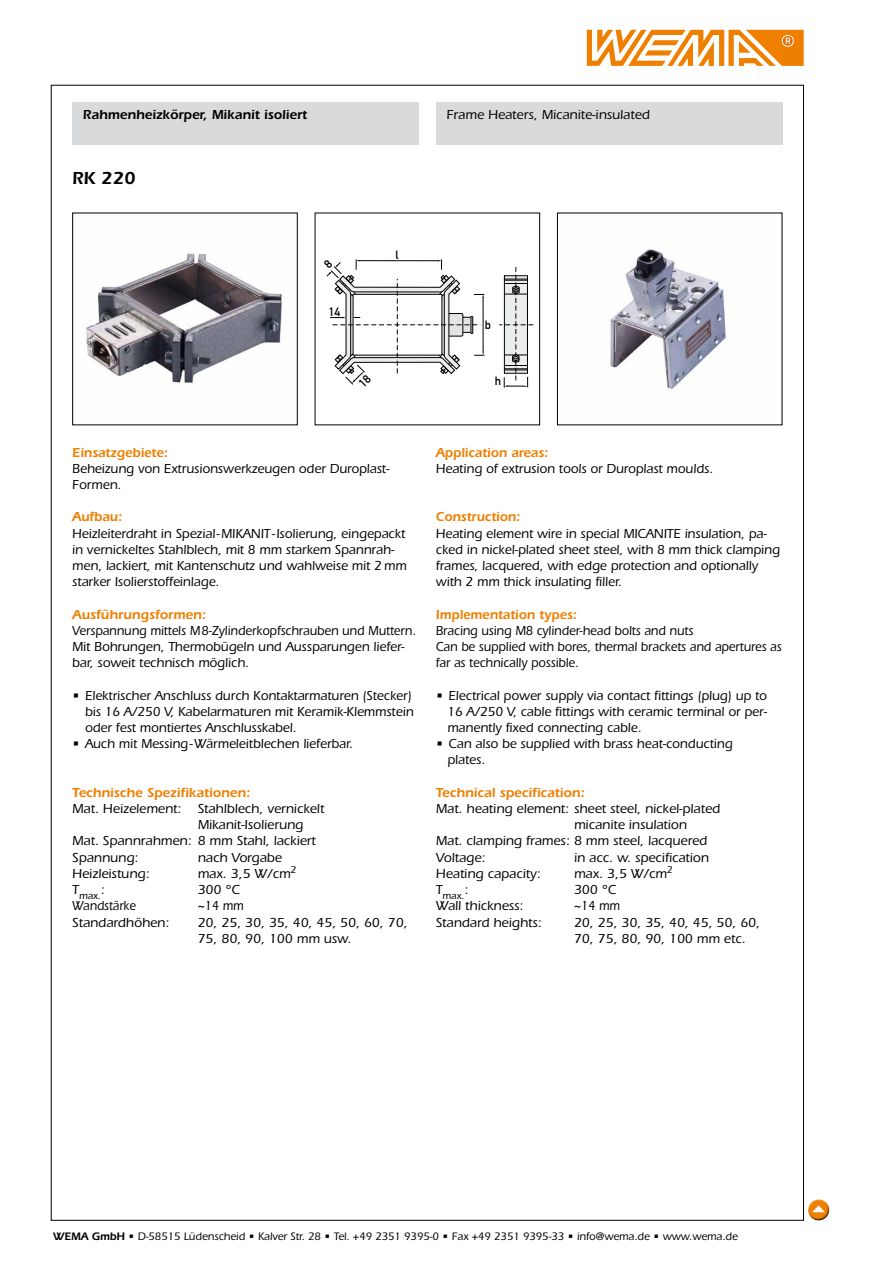
<style>
.page{position:relative;width:893px;height:1263px;background:#fff}
.page>*{position:absolute;margin:0;border:0;box-sizing:border-box;transform-origin:0 0}
.t1{font:600 18px "Itc Eras";color:#000}
.t2{font:500 13.5px/16.2px "Itc Eras";color:#000}
.t3{font:500 13.5px/16.2px "Itc Eras";color:#000;scale:.92 1}
.t4{font:600 13.5px "Itc Eras";color:#ee7f00}
.t5{font:600 13.5px "Itc Eras";color:#000}
.t6{font:500 13.5px "Itc Eras";color:#000;scale:.9 1}
.t7{font:11.85px "DIN Mittelschrift";color:#000}
.t8{font:500 11.25px "Itc Eras";color:#000}
.t9{font:500 10.2px "Itc Eras";color:#000}
.s1{font-weight:600}
</style>
<div class="page">
<div style="left:72px;top:102px;width:347px;height:43px;background:#d9dadb"></div>
<div style="left:436px;top:102px;width:346px;height:43px;background:#d9dadb"></div>
<svg style="left:587px;top:30px;width:217px;height:36px"></svg>
<img style="left:86px;top:253px;width:196px;height:131px">
<div style="left:72px;top:213px;width:226px;height:212px;border:1px solid #000"></div>
<svg style="left:499px;top:267px;width:34px;height:121px"></svg>
<img style="left:610px;top:249px;width:116px;height:140px">
<div style="left:808px;top:1197px;width:22px;height:18px;background:#fff;opacity:.75"></div>
<div style="left:808px;top:1202px;width:24px;height:19px;background:#000;opacity:.75"></div>
<svg style="left:812px;top:1205px;width:13px;height:7px"></svg>
<svg style="left:326px;top:259px;width:158px;height:126px"></svg>
<p class="t5" style="left:83px;top:106px;width:226px">Rahmenheizkörper, Mikanit isoliert</p>
<p class="t2" style="left:446px;top:106px;width:205px">Frame Heaters, Micanite-insulated</p>
<h1 class="t1" style="left:72px;top:167px;width:65px">RK 220</h1>
<p class="t7" style="left:329px;top:305px;width:13px">14</p>
<p class="t7" style="left:396px;top:247px;width:5px">l</p>
<p class="t7" style="left:485px;top:317px;width:8px">b</p>
<p class="t7" style="left:495px;top:374px;width:8px">h</p>
<p class="t4" style="left:72px;top:444px;width:97px">Einsatzgebiete:</p>
<p class="t2" style="left:72px;top:460px;width:319px">Beheizung von Extrusionswerkzeugen oder Duroplast-<br>Formen.</p>
<p class="t4" style="left:72px;top:509px;width:51px">Aufbau:</p>
<p class="t2" style="left:72px;top:525px;width:336px">Heizleiterdraht in Spezial-MIKANIT-Isolierung, eingepackt in vernickeltes Stahlblech, mit 8 mm starkem Spannrah&shy;men, lackiert, mit Kantenschutz und wahlweise mit 2 mm starker Isolierstoffeinlage.</p>
<p class="t4" style="left:72px;top:606px;width:135px">Ausführungsformen:</p>
<p class="t3" style="left:72px;top:622px;width:375px">Verspannung mittels M8-Zylinderkopfschrauben und Muttern.<br>Mit Bohrungen, Thermobügeln und Aussparungen liefer&shy;bar, soweit technisch möglich.</p>
<p class="t2" style="left:85px;top:687px;width:330px;text-indent:-13px">• Elektrischer Anschluss durch Kontaktarmaturen (Stecker) bis 16 A/250 V, Kabelarmaturen mit Keramik-Klemmstein oder fest montiertes Anschlusskabel.</p>
<p class="t2" style="left:72px;top:736px;width:282px">• Auch mit Messing-Wärmeleitblechen lieferbar.</p>
<p class="t4" style="left:72px;top:785px;width:180px">Technische Spezifikationen:</p>
<p class="t2" style="left:72px;top:801px;width:254px">Mat. Heizelement: Stahlblech, vernickelt</p>
<p class="t2" style="left:198px;top:817px;width:107px">Mikanit-Isolierung</p>
<p class="t2" style="left:72px;top:833px;width:245px">Mat. Spannrahmen: 8 mm Stahl, lackiert</p>
<p class="t2" style="left:72px;top:849px;width:68px">Spannung:</p>
<p class="t2" style="left:198px;top:849px;width:86px">nach Vorgabe</p>
<p class="t2" style="left:72px;top:865px;width:79px">Heizleistung:</p>
<p class="t2" style="left:198px;top:865px;width:100px">max. 3,5 W/cm<sup>2</sup></p>
<p class="t9" style="left:72px;top:889px;width:34px"><sup>T</sup>max.<sup>:</sup></p>
<p class="t2" style="left:198px;top:882px;width:44px">300 °C</p>
<p class="t6" style="left:72px;top:898px;width:72px">Wandstärke</p>
<p class="t6" style="left:198px;top:898px;width:52px">~14 mm</p>
<p class="t2" style="left:72px;top:914px;width:99px">Standardhöhen:</p>
<p class="t2" style="left:198px;top:914px;width:211px">20, 25, 30, 35, 40, 45, 50, 60, 70,<br>75, 80, 90, 100 mm usw.</p>
<p class="t4" style="left:436px;top:444px;width:114px">Application areas:</p>
<p class="t2" style="left:436px;top:460px;width:279px">Heating of extrusion tools or Duroplast moulds.</p>
<p class="t4" style="left:436px;top:509px;width:86px">Construction:</p>
<p class="t2" style="left:436px;top:525px;width:346px">Heating element wire in special MICANITE insulation, pa&shy;cked in nickel-plated sheet steel, with 8 mm thick clamping frames, lacquered, with edge protection and optionally with 2 mm thick insulating filler.</p>
<p class="t4" style="left:436px;top:606px;width:143px">Implementation types:</p>
<p class="t3" style="left:436px;top:622px;width:377px">Bracing using M8 cylinder-head bolts and nuts<br>Can be supplied with bores, thermal brackets and apertures as far as technically possible.</p>
<p class="t2" style="left:447px;top:687px;width:321px;text-align:justify;text-indent:-12px">• Electrical power supply via contact fittings (plug) up to 16 A/250 V, cable fittings with ceramic terminal or per&shy;manently fixed connecting cable.</p>
<p class="t2" style="left:447px;top:736px;width:287px;text-indent:-12px">• Can also be supplied with brass heat-conducting plates.</p>
<p class="t4" style="left:436px;top:785px;width:151px">Technical specification:</p>
<p class="t2" style="left:436px;top:801px;width:286px">Mat. heating element: sheet steel, nickel-plated</p>
<p class="t2" style="left:574px;top:817px;width:114px">micanite insulation</p>
<p class="t2" style="left:436px;top:833px;width:273px">Mat. clamping frames: 8 mm steel, lacquered</p>
<p class="t2" style="left:436px;top:849px;width:51px">Voltage:</p>
<p class="t2" style="left:574px;top:849px;width:136px">in acc. w. specification</p>
<p class="t2" style="left:436px;top:865px;width:106px">Heating capacity:</p>
<p class="t2" style="left:574px;top:865px;width:100px">max. 3,5 W/cm<sup>2</sup></p>
<p class="t9" style="left:436px;top:889px;width:34px"><sup>T</sup>max.<sup>:</sup></p>
<p class="t2" style="left:574px;top:882px;width:44px">300 °C</p>
<p class="t2" style="left:436px;top:898px;width:89px">Wall thickness:</p>
<p class="t6" style="left:574px;top:898px;width:52px">~14 mm</p>
<p class="t2" style="left:436px;top:914px;width:107px">Standard heights:</p>
<p class="t2" style="left:574px;top:914px;width:188px">20, 25, 30, 35, 40, 45, 50, 60,<br>70, 75, 80, 90, 100 mm etc.</p>
<p class="t8" style="left:53px;top:1230px;width:687px"><span class="s1">WEMA GmbH</span> • D-58515 Lüdenscheid • Kalver Str. 28 • Tel. +49 2351 9395-0 • Fax +49 2351 9395-33 • info@wema.de • www.wema.de</p>
</div>
